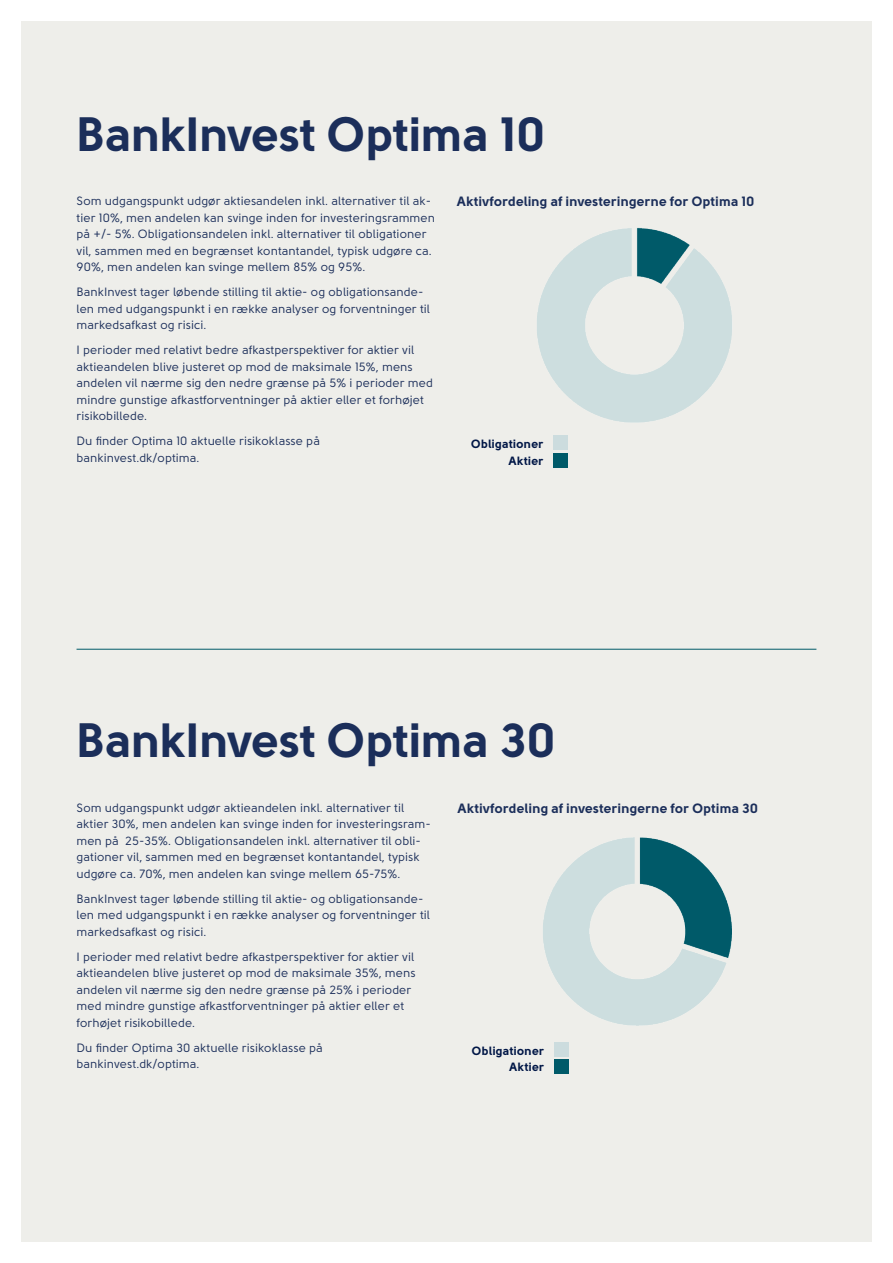
<style>
.page{position:relative;width:893px;height:1263px;background:#fff}
.page>*{position:absolute;margin:0;border:0;box-sizing:border-box;transform-origin:0 0}
.t1{font:700 48px "Solomon Sans";letter-spacing:-.005em;color:#1b2e5a}
.t2{font:700 13.5px "Solomon Sans";letter-spacing:.015em;color:#1b2e5a}
.t3{font:12px/16.5px "Solomon Sans";color:#1b2e5a}
.t4{font:700 12px "Solomon Sans";letter-spacing:.02em;color:#001646}
</style>
<div class="page">
<div style="left:21px;top:21px;width:851px;height:1221px;background:#eeeeea"></div>
<hr style="left:77px;top:649px;width:739px;height:1px;background:#005a69">
<div style="left:553px;top:435px;width:15px;height:15px;background:#ccdcde"></div>
<div style="left:553px;top:453px;width:15px;height:14px;background:#005a69"></div>
<img style="left:537px;top:227px;width:195px;height:196px">
<div style="left:554px;top:1042px;width:15px;height:14px;background:#ccdcde"></div>
<div style="left:554px;top:1059px;width:15px;height:15px;background:#005a69"></div>
<img style="left:543px;top:837px;width:189px;height:189px">
<p class="t1" style="left:77px;top:107px;width:471px">BankInvest Optima 10</p>
<p class="t3" style="left:77px;top:193px;width:360px">Som udgangspunkt udgør aktiesandelen inkl. alternativer til ak&shy;tier 10%, men andelen kan svinge inden for investeringsrammen på +/- 5%. Obligationsandelen inkl. alternativer til obligationer vil, sammen med en begrænset kontantandel, typisk udgøre ca.<br>90%, men andelen kan svinge mellem 85% og 95%.</p>
<p class="t3" style="left:77px;top:284px;width:355px">BankInvest tager løbende stilling til aktie- og obligationsande&shy;len med udgangspunkt i en række analyser og forventninger til markedsafkast og risici.</p>
<p class="t3" style="left:77px;top:342px;width:358px">I perioder med relativt bedre afkastperspektiver for aktier vil aktieandelen blive justeret op mod de maksimale 15%, mens andelen vil nærme sig den nedre grænse på 5% i perioder med mindre gunstige afkastforventninger på aktier eller et forhøjet risikobillede.</p>
<p class="t3" style="left:77px;top:433px;width:245px">Du finder Optima 10 aktuelle risikoklasse på bankinvest.dk/optima.</p>
<p class="t2" style="left:457px;top:194px;width:299px">Aktivfordeling af investeringerne for Optima 10</p>
<p class="t4" style="left:471px;top:437px;width:74px">Obligationer</p>
<p class="t4" style="left:509px;top:453px;width:36px">Aktier</p>
<p class="t1" style="left:77px;top:712px;width:481px">BankInvest Optima 30</p>
<p class="t3" style="left:77px;top:800px;width:356px">Som udgangspunkt udgør aktieandelen inkl. alternativer til aktier 30%, men andelen kan svinge inden for investeringsram&shy;men på 25-35%. Obligationsandelen inkl. alternativer til obli&shy;gationer vil, sammen med en begrænset kontantandel, typisk udgøre ca. 70%, men andelen kan svinge mellem 65-75%.</p>
<p class="t3" style="left:77px;top:891px;width:355px">BankInvest tager løbende stilling til aktie- og obligationsande&shy;len med udgangspunkt i en række analyser og forventninger til markedsafkast og risici.</p>
<p class="t3" style="left:77px;top:949px;width:341px">I perioder med relativt bedre afkastperspektiver for aktier vil aktieandelen blive justeret op mod de maksimale 35%, mens andelen vil nærme sig den nedre grænse på 25% i perioder med mindre gunstige afkastforventninger på aktier eller et forhøjet risikobillede.</p>
<p class="t3" style="left:77px;top:1040px;width:248px">Du finder Optima 30 aktuelle risikoklasse på bankinvest.dk/optima.</p>
<p class="t2" style="left:458px;top:801px;width:302px">Aktivfordeling af investeringerne for Optima 30</p>
<p class="t4" style="left:472px;top:1044px;width:74px">Obligationer</p>
<p class="t4" style="left:510px;top:1060px;width:36px">Aktier</p>
</div>
